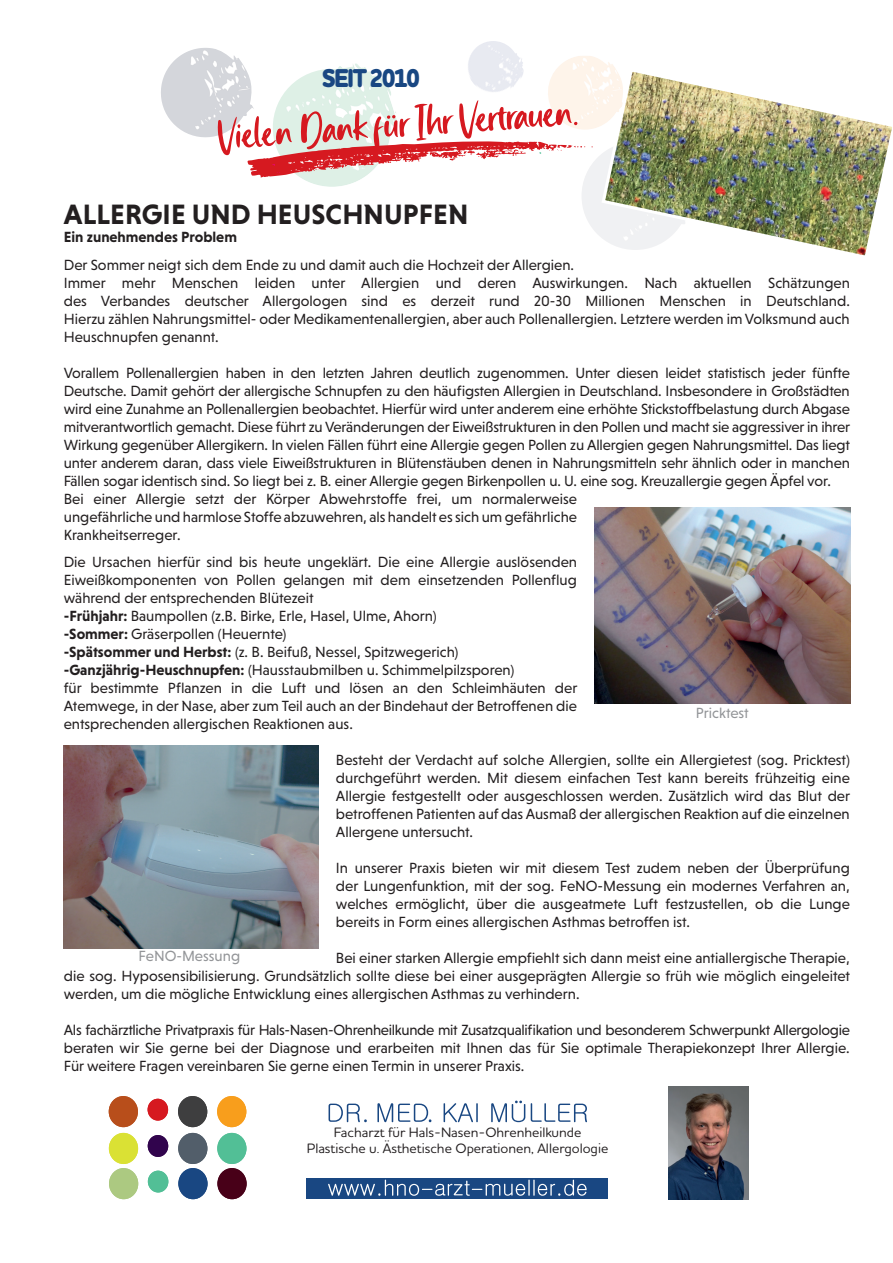
<style>
.page{position:relative;width:893px;height:1263px;background:#fff}
.page>*{position:absolute;margin:0;border:0;box-sizing:border-box;transform-origin:0 0}
.t1{font:700 28.5px "Niveau Grotesk";letter-spacing:.005em;color:#231f20}
.t2{font:800 26.25px "Houschka Rounded";letter-spacing:-.07em;color:#194782;scale:.88 1}
.t3{font:15px/18px "Niveau Grotesk";color:#231f20;text-align:justify}
.t4{font:700 15px "Niveau Grotesk";color:#231f20}
.t5{font:15px "Niveau Grotesk";color:#939598}
.t6{font:500 13.95px/16.6px "Houschka Rounded";color:#231f20;text-align:center}
.s1{font-weight:700}
</style>
<div class="page">
<img style="left:668px;top:1086px;width:81px;height:113px">
<div style="left:109px;top:1096px;width:29px;height:31px;background:#b84e1b;border-radius:50%"></div>
<div style="left:178px;top:1096px;width:29px;height:31px;background:#3e3e3f;border-radius:50%"></div>
<div style="left:217px;top:1096px;width:29px;height:31px;background:#f89e1c;border-radius:50%"></div>
<div style="left:148px;top:1099px;width:20px;height:21px;background:#d61920;border-radius:50%"></div>
<div style="left:148px;top:1135px;width:20px;height:22px;background:#31044d;border-radius:50%"></div>
<div style="left:148px;top:1171px;width:20px;height:21px;background:#52bf96;border-radius:50%"></div>
<div style="left:109px;top:1133px;width:29px;height:31px;background:#dae134;border-radius:50%"></div>
<div style="left:178px;top:1133px;width:29px;height:31px;background:#525e6a;border-radius:50%"></div>
<div style="left:217px;top:1133px;width:30px;height:31px;background:#52bf96;border-radius:50%"></div>
<div style="left:109px;top:1168px;width:29px;height:31px;background:#acc981;border-radius:50%"></div>
<div style="left:178px;top:1168px;width:30px;height:31px;background:#194782;border-radius:50%"></div>
<div style="left:217px;top:1168px;width:30px;height:31px;background:#480018;border-radius:50%"></div>
<img style="left:468px;top:41px;width:56px;height:51px">
<img style="left:548px;top:56px;width:66px;height:73px">
<img style="left:280px;top:63px;width:104px;height:124px">
<img style="left:161px;top:48px;width:91px;height:89px">
<svg style="left:218px;top:100px;width:375px;height:78px"></svg>
<img style="left:600px;top:66px;width:292px;height:190px">
<img style="left:64px;top:746px;width:255px;height:202px">
<img style="left:594px;top:507px;width:256px;height:196px">
<div style="left:306px;top:1178px;width:302px;height:21px;background:#194782"></div>
<svg style="left:329px;top:1100px;width:258px;height:22px"></svg>
<svg style="left:328px;top:1180px;width:259px;height:16px"></svg>
<h2 class="t2" style="left:322px;top:61px;width:113px">SEIT 2010</h2>
<h1 class="t1" style="left:64px;top:198px;width:406px">ALLERGIE UND HEUSCHNUPFEN</h1>
<p class="t4" style="left:64px;top:228px;width:175px">Ein zunehmendes Problem</p>
<p class="t3" style="left:64px;top:256px;width:788px;text-align:left">Der Sommer neigt sich dem Ende zu und damit auch die Hochzeit der Allergien.<br>Immer mehr Menschen leiden unter Allergien und deren Auswirkungen. Nach aktuellen Schätzungen des Verbandes deutscher Allergologen sind es derzeit rund 20-30 Millionen Menschen in Deutschland.<br>Hierzu zählen Nahrungsmittel- oder Medikamentenallergien, aber auch Pollenallergien. Letztere werden im Volksmund auch Heuschnupfen genannt.</p>
<p class="t3" style="left:64px;top:364px;width:788px;text-align:left">Vorallem Pollenallergien haben in den letzten Jahren deutlich zugenommen. Unter diesen leidet statistisch jeder fünfte Deutsche. Damit gehört der allergische Schnupfen zu den häufigsten Allergien in Deutschland. Insbesondere in Großstädten wird eine Zunahme an Pollenallergien beobachtet. Hierfür wird unter anderem eine erhöhte Stickstoffbelastung durch Abgase mitverantwortlich gemacht. Diese führt zu Veränderungen der Eiweißstrukturen in den Pollen und macht sie aggressiver in ihrer Wirkung gegenüber Allergikern. In vielen Fällen führt eine Allergie gegen Pollen zu Allergien gegen Nahrungsmittel. Das liegt unter anderem daran, dass viele Eiweißstrukturen in Blütenstäuben denen in Nahrungsmitteln sehr ähnlich oder in manchen Fällen sogar identisch sind. So liegt bei z. B. einer Allergie gegen Birkenpollen u. U. eine sog. Kreuzallergie gegen Äpfel vor.<br>Bei einer Allergie setzt der Körper Abwehrstoffe frei, um normalerweise<br>ungefährliche und harmlose Stoffe abzuwehren, als handelt es sich um gefährliche<br>Krankheitserreger.</p>
<p class="t3" style="left:64px;top:553px;width:515px;text-align:left">Die Ursachen hierfür sind bis heute ungeklärt. Die eine Allergie auslösenden Eiweißkomponenten von Pollen gelangen mit dem einsetzenden Pollenflug während der entsprechenden Blütezeit<br><span class="s1">-Frühjahr:</span> Baumpollen (z.B. Birke, Erle, Hasel, Ulme, Ahorn)<br><span class="s1">-Sommer:</span> Gräserpollen (Heuernte)<br><span class="s1">-Spätsommer und Herbst:</span> (z. B. Beifuß, Nessel, Spitzwegerich) <span class="s1">-Ganzjährig-Heuschnupfen:</span> (Hausstaubmilben u. Schimmelpilzsporen)<br>für bestimmte Pflanzen in die Luft und lösen an den Schleimhäuten der Atemwege, in der Nase, aber zum Teil auch an der Bindehaut der Betroffenen die entsprechenden allergischen Reaktionen aus.</p>
<p class="t3" style="left:336px;top:751px;width:516px">Besteht der Verdacht auf solche Allergien, sollte ein Allergietest (sog. Pricktest) durchgeführt werden. Mit diesem einfachen Test kann bereits frühzeitig eine Allergie festgestellt oder ausgeschlossen werden. Zusätzlich wird das Blut der betroffenen Patienten auf das Ausmaß der allergischen Reaktion auf die einzelnen Allergene untersucht.</p>
<p class="t3" style="left:336px;top:859px;width:515px">In unserer Praxis bieten wir mit diesem Test zudem neben der Überprüfung der Lungenfunktion, mit der sog. FeNO-Messung ein modernes Verfahren an, welches ermöglicht, über die ausgeatmete Luft festzustellen, ob die Lunge bereits in Form eines allergischen Asthmas betroffen ist.</p>
<p class="t3" style="left:64px;top:949px;width:788px;text-indent:272px">Bei einer starken Allergie empfiehlt sich dann meist eine antiallergische Therapie, die sog. Hyposensibilisierung. Grundsätzlich sollte diese bei einer ausgeprägten Allergie so früh wie möglich eingeleitet werden, um die mögliche Entwicklung eines allergischen Asthmas zu verhindern.</p>
<p class="t3" style="left:64px;top:1021px;width:788px">Als fachärztliche Privatpraxis für Hals-Nasen-Ohrenheilkunde mit Zusatzqualifikation und besonderem Schwerpunkt Allergologie beraten wir Sie gerne bei der Diagnose und erarbeiten mit Ihnen das für Sie optimale Therapiekonzept Ihrer Allergie.<br>Für weitere Fragen vereinbaren Sie gerne einen Termin in unserer Praxis.</p>
<p class="t5" style="left:696px;top:705px;width:54px">Pricktest</p>
<p class="t5" style="left:139px;top:948px;width:103px">FeNO-Messung</p>
<p class="t6" style="left:307px;top:1123px;width:303px">Facharzt für Hals-Nasen-Ohrenheilkunde<br>Plastische u. Ästhetische Operationen, Allergologie</p>
</div>
